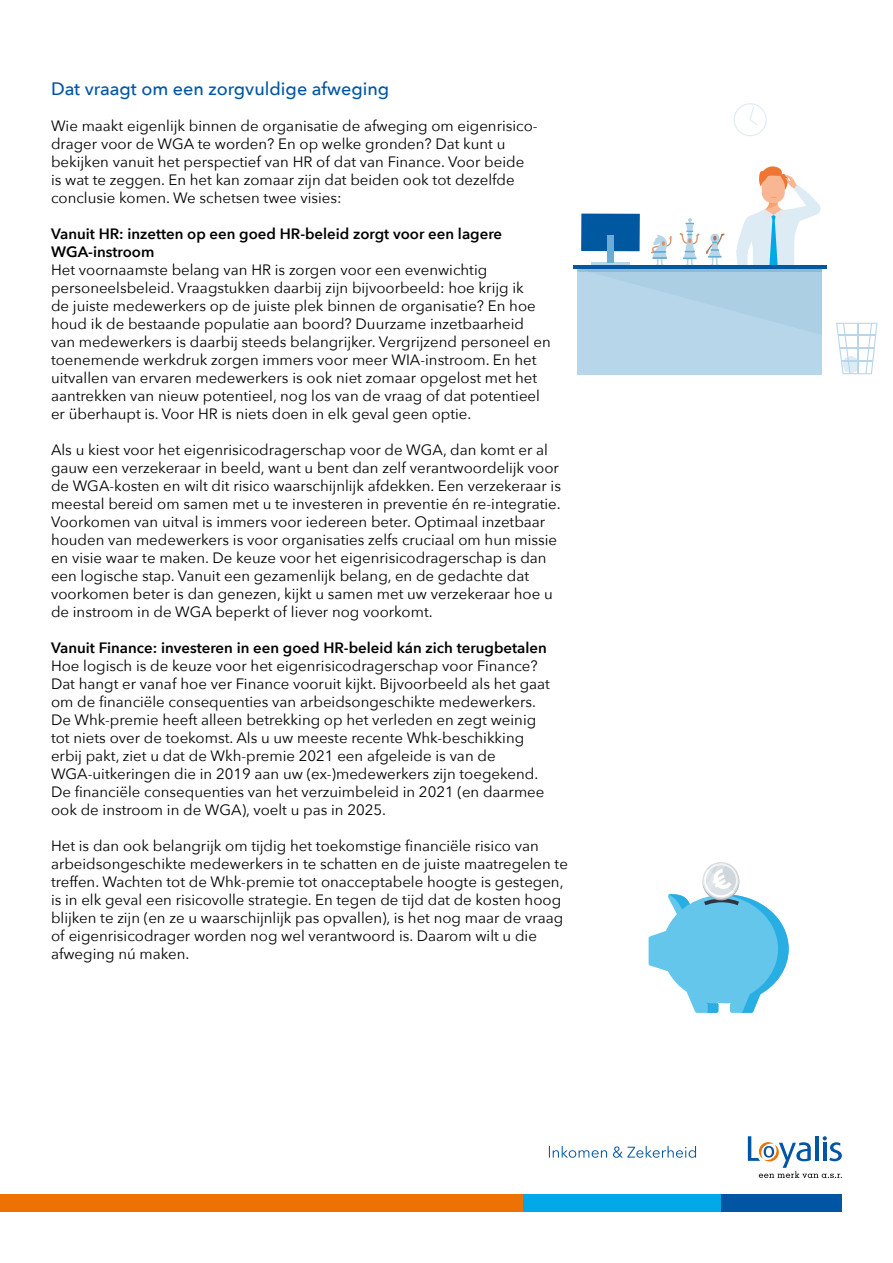
<style>
.page{position:relative;width:893px;height:1263px;background:#fff}
.page>*{position:absolute;margin:0;border:0;box-sizing:border-box;transform-origin:0 0}
.Kopje_over_2_kolomme{font:500 18px "Avenir Next";color:#0056a4}
.Body_over_2_kolommen{font:15px/18px "Avenir Next";color:#000}
.Bodykopje_over_2_kol{font:600 15px/18px "Avenir Next";color:#000}
</style>
<div class="page">
<div style="left:0;top:1195px;width:523px;height:17px;background:#ee7203"></div>
<div style="left:523px;top:1195px;width:199px;height:17px;background:#00a8e7"></div>
<div style="left:722px;top:1195px;width:120px;height:17px;background:#0056a4"></div>
<svg style="left:748px;top:1136px;width:94px;height:42px"></svg>
<svg style="left:549px;top:1146px;width:147px;height:12px"></svg>
<svg style="left:734px;top:103px;width:33px;height:33px"></svg>
<svg style="left:836px;top:323px;width:41px;height:51px"></svg>
<hr style="left:857px;top:323px;width:1px;height:51px;background:#b7d6e9">
<hr style="left:838px;top:334px;width:38px;height:1px;background:#b7d6e9">
<hr style="left:840px;top:347px;width:34px;height:2px;background:#b7d6e9">
<hr style="left:841px;top:361px;width:32px;height:1px;background:#b7d6e9">
<div style="left:578px;top:268px;width:244px;height:107px;background:#b7d6e9"></div>
<svg style="left:578px;top:166px;width:244px;height:168px"></svg>
<hr style="left:573px;top:265px;width:253px;height:4px;background:#0058a1">
<svg style="left:649px;top:862px;width:140px;height:151px"></svg>
<p class="Kopje_over_2_kolomme" style="left:51px;top:73px;width:340px">Dat vraagt om een zorgvuldige afweging</p>
<p class="Body_over_2_kolommen" style="left:51px;top:116px;width:487px">Wie maakt eigenlijk binnen de organisatie de afweging om eigenrisico&shy;drager voor de WGA te worden? En op welke gronden? Dat kunt u bekijken vanuit het perspectief van HR of dat van Finance. Voor beide is wat te zeggen. En het kan zomaar zijn dat beiden ook tot dezelfde conclusie komen. We schetsen twee visies:</p>
<p class="Bodykopje_over_2_kol" style="left:51px;top:224px;width:453px">Vanuit HR: inzetten op een goed HR-beleid zorgt voor een lagere<br>WGA‑instroom</p>
<p class="Body_over_2_kolommen" style="left:51px;top:260px;width:501px">Het voornaamste belang van HR is zorgen voor een evenwichtig personeelsbeleid. Vraagstukken daarbij zijn bijvoorbeeld: hoe krijg ik<br>de juiste medewerkers op de juiste plek binnen de organisatie? En hoe houd ik de bestaande populatie aan boord? Duurzame inzetbaarheid van medewerkers is daarbij steeds belangrijker. Vergrijzend personeel en toenemende werkdruk zorgen immers voor meer WIA-instroom. En het uitvallen van ervaren medewerkers is ook niet zomaar opgelost met het aantrekken van nieuw potentieel, nog los van de vraag of dat potentieel er überhaupt is. Voor HR is niets doen in elk geval geen optie.</p>
<p class="Body_over_2_kolommen" style="left:51px;top:440px;width:511px">Als u kiest voor het eigenrisicodragerschap voor de WGA, dan komt er al gauw een verzekeraar in beeld, want u bent dan zelf verantwoordelijk voor de WGA-kosten en wilt dit risico waarschijnlijk afdekken. Een verzekeraar is meestal bereid om samen met u te investeren in preventie én re-integratie.<br>Voorkomen van uitval is immers voor iedereen beter. Optimaal inzetbaar houden van medewerkers is voor organisaties zelfs cruciaal om hun missie en visie waar te maken. De keuze voor het eigenrisicodragerschap is dan een logische stap. Vanuit een gezamenlijk belang, en de gedachte dat voorkomen beter is dan genezen, kijkt u samen met uw verzekeraar hoe u de instroom in de WGA beperkt of liever nog voorkomt.</p>
<p class="Bodykopje_over_2_kol" style="left:51px;top:638px;width:497px">Vanuit Finance: investeren in een goed HR-beleid kán zich terugbetalen</p>
<p class="Body_over_2_kolommen" style="left:51px;top:656px;width:500px">Hoe logisch is de keuze voor het eigenrisicodragerschap voor Finance?<br>Dat hangt er vanaf hoe ver Finance vooruit kijkt. Bijvoorbeeld als het gaat om de financiële consequenties van arbeidsongeschikte medewerkers.<br>De Whk-premie heeft alleen betrekking op het verleden en zegt weinig tot niets over de toekomst. Als u uw meeste recente Whk-beschikking erbij pakt, ziet u dat de Wkh-premie 2021 een afgeleide is van de WGA-uitkeringen die in 2019 aan uw (ex-)medewerkers zijn toegekend.<br>De financiële consequenties van het verzuimbeleid in 2021 (en daarmee ook de instroom in de WGA), voelt u pas in 2025.</p>
<p class="Body_over_2_kolommen" style="left:51px;top:836px;width:518px">Het is dan ook belangrijk om tijdig het toekomstige financiële risico van arbeidsongeschikte medewerkers in te schatten en de juiste maatregelen te treffen. Wachten tot de Whk-premie tot onacceptabele hoogte is gestegen, is in elk geval een risicovolle strategie. En tegen de tijd dat de kosten hoog blijken te zijn (en ze u waarschijnlijk pas opvallen), is het nog maar de vraag of eigenrisicodrager worden nog wel verantwoord is. Daarom wilt u die afweging nú maken.</p>
</div>
